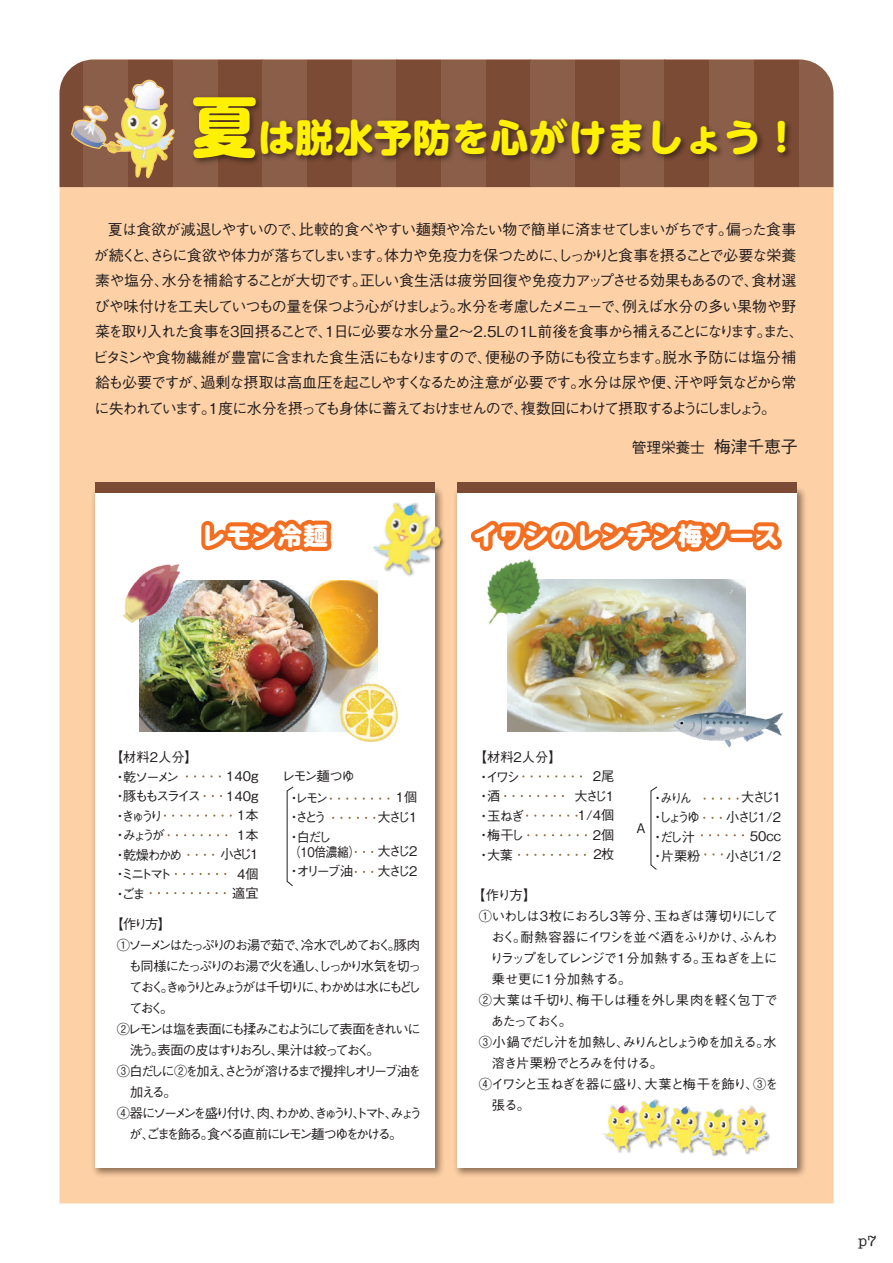
<style>
.page{position:relative;width:893px;height:1263px;background:#fff}
.page>*{position:absolute;margin:0;border:0;box-sizing:border-box;transform-origin:0 0}
.t1{font:800 37.95px "UD Shin M Go Pro";letter-spacing:.025em;color:#fff101}
.t2{font:800 24.45px "UD Shin M Go Pro";letter-spacing:.05em;color:#fff}
.t3{font:500 15px/25.5px "Gothic BBB Pro";letter-spacing:-.085em;color:#231f20}
.t4{font:15px "American Typewriter";color:#231f20}
.t5{font:500 14.85px "Gothic BBB Pro";letter-spacing:-.02em;color:#231f20}
.t6{font:500 13.2px/19.5px "Gothic BBB Pro";letter-spacing:-.135em;color:#231f20;text-align:right}
.t7{font:500 13.2px/19.5px "Gothic BBB Pro";letter-spacing:-.155em;color:#231f20;text-align:right}
.t8{font:500 13.2px "Gothic BBB Pro";letter-spacing:-.195em;color:#231f20}
.t9{font:500 13.2px "Gothic BBB Pro";letter-spacing:-.165em;color:#231f20}
.t10{font:500 13.2px "Gothic BBB Pro";letter-spacing:-.08em;color:#231f20}
.t11{font:500 13.2px "Gothic BBB Pro";letter-spacing:-.09em;color:#231f20}
.t12{font:500 13.2px/19.5px "Gothic BBB Pro";letter-spacing:-.185em;color:#231f20}
.t13{font:500 13.2px "Gothic BBB Pro";letter-spacing:-.16em;color:#231f20}
.t14{font:500 13.2px/19.5px "Gothic BBB Pro";letter-spacing:-.035em;color:#231f20}
.t15{font:500 13.2px "Gothic BBB Pro";letter-spacing:-.02em;color:#231f20}
.t16{font:500 13.2px/19.5px "Gothic BBB Pro";color:#231f20;text-align:right}
.t17{font:500 13.2px/19.5px "Gothic BBB Pro";letter-spacing:-.225em;color:#231f20}
.t18{font:500 13.2px "Gothic BBB Pro";letter-spacing:-.085em;color:#231f20}
.t19{font:500 13.2px/19.5px "Gothic BBB Pro";letter-spacing:-.24em;color:#231f20}
.t20{font:500 13.2px/19.5px "Gothic BBB Pro";letter-spacing:-.04em;color:#231f20;scale:.89 1}
.t21{font:500 13.2px "Gothic BBB Pro";letter-spacing:-.01em;color:#231f20}
.s1{font-size:65.7px}
.s2{font-size:16.95px}
</style>
<div class="page">
<div style="left:60px;top:187px;width:773px;height:1016px;background:#fdd0a6"></div>
<img style="left:89px;top:484px;width:358px;height:696px">
<div style="left:95px;top:490px;width:340px;height:678px;background:#fff"></div>
<img style="left:451px;top:484px;width:358px;height:696px">
<div style="left:457px;top:490px;width:340px;height:678px;background:#fff"></div>
<div style="left:60px;top:60px;width:24px;height:127px;background:#7b4b35"></div>
<div style="left:84px;top:60px;width:44px;height:127px;background:#8a5e49"></div>
<div style="left:128px;top:60px;width:45px;height:127px;background:#7b4b35"></div>
<div style="left:173px;top:60px;width:45px;height:127px;background:#8a5e49"></div>
<div style="left:218px;top:60px;width:44px;height:127px;background:#7b4b35"></div>
<div style="left:262px;top:60px;width:45px;height:127px;background:#8a5e49"></div>
<div style="left:307px;top:60px;width:45px;height:127px;background:#7b4b35"></div>
<div style="left:352px;top:60px;width:44px;height:127px;background:#8a5e49"></div>
<div style="left:396px;top:60px;width:45px;height:127px;background:#7b4b35"></div>
<div style="left:441px;top:60px;width:45px;height:127px;background:#8a5e49"></div>
<div style="left:486px;top:60px;width:44px;height:127px;background:#7b4b35"></div>
<div style="left:530px;top:60px;width:45px;height:127px;background:#8a5e49"></div>
<div style="left:575px;top:60px;width:45px;height:127px;background:#7b4b35"></div>
<div style="left:620px;top:60px;width:45px;height:127px;background:#8a5e49"></div>
<div style="left:665px;top:60px;width:44px;height:127px;background:#7b4b35"></div>
<div style="left:709px;top:60px;width:45px;height:127px;background:#8a5e49"></div>
<div style="left:754px;top:60px;width:45px;height:127px;background:#7b4b35"></div>
<div style="left:799px;top:60px;width:34px;height:127px;background:#8a5e49"></div>
<img style="left:602px;top:1099px;width:168px;height:58px">
<img style="left:603px;top:1100px;width:164px;height:54px">
<svg style="left:71px;top:78px;width:104px;height:101px"></svg>
<img style="left:193px;top:89px;width:597px;height:96px">
<img style="left:140px;top:580px;width:238px;height:151px">
<svg style="left:197px;top:467px;width:141px;height:85px"></svg>
<div style="left:95px;top:482px;width:340px;height:11px;background:#7b4b35"></div>
<div style="left:457px;top:482px;width:340px;height:11px;background:#7b4b35"></div>
<img style="left:373px;top:497px;width:74px;height:82px">
<svg style="left:465px;top:451px;width:272px;height:129px"></svg>
<div style="left:727px;top:530px;width:29px;height:12px;border:8px solid #f36e21;border-radius:2px"></div>
<svg style="left:746px;top:522px;width:36px;height:29px"></svg>
<img style="left:507px;top:580px;width:239px;height:151px">
<svg style="left:187px;top:775px;width:34px;height:2px"></svg>
<svg style="left:287px;top:786px;width:7px;height:100px"></svg>
<svg style="left:356px;top:851px;width:18px;height:2px"></svg>
<svg style="left:356px;top:871px;width:18px;height:2px"></svg>
<svg style="left:333px;top:817px;width:42px;height:2px"></svg>
<svg style="left:330px;top:797px;width:58px;height:3px"></svg>
<svg style="left:204px;top:795px;width:18px;height:2px"></svg>
<svg style="left:165px;top:814px;width:67px;height:3px"></svg>
<svg style="left:169px;top:834px;width:59px;height:2px"></svg>
<svg style="left:188px;top:854px;width:27px;height:2px"></svg>
<svg style="left:176px;top:873px;width:51px;height:2px"></svg>
<svg style="left:151px;top:892px;width:75px;height:2px"></svg>
<svg style="left:523px;top:775px;width:59px;height:2px"></svg>
<svg style="left:650px;top:786px;width:7px;height:84px"></svg>
<svg style="left:704px;top:817px;width:18px;height:2px"></svg>
<svg style="left:703px;top:797px;width:35px;height:3px"></svg>
<svg style="left:705px;top:853px;width:18px;height:2px"></svg>
<svg style="left:700px;top:834px;width:43px;height:2px"></svg>
<svg style="left:505px;top:795px;width:59px;height:2px"></svg>
<svg style="left:527px;top:814px;width:51px;height:3px"></svg>
<svg style="left:528px;top:834px;width:59px;height:2px"></svg>
<svg style="left:519px;top:854px;width:67px;height:2px"></svg>
<img style="left:123px;top:564px;width:60px;height:61px">
<img style="left:671px;top:685px;width:112px;height:63px">
<img style="left:339px;top:682px;width:59px;height:60px">
<img style="left:474px;top:550px;width:77px;height:84px">
<h1 class="t1" style="left:192px;top:106px;width:610px"><span class="s1">夏</span>は脱水予防を心がけましょう！</h1>
<p class="t3" style="left:93px;top:215px;width:712px;text-indent:15px">夏は食欲が減退しやすいので、比較的食べやすい麺類や冷たい物で簡単に済ませてしまいがちです。偏った食事が続くと、さらに食欲や体力が落ちてしまいます。体力や免疫力を保つために、しっかりと食事を摂ることで必要な栄養素や塩分、水分を補給することが大切です。正しい食生活は疲労回復や免疫力アップさせる効果もあるので、食材選びや味付けを工夫していつもの量を保つよう心がけましょう。水分を考慮したメニューで、例えば水分の多い果物や野菜を取り入れた食事を3回摂ることで、１日に必要な水分量2～2.5Lの1L前後を食事から補えることになります。また、ビタミンや食物繊維が豊富に含まれた食生活にもなりますので、便秘の予防にも役立ちます。脱水予防には塩分補給も必要ですが、過剰な摂取は高血圧を起こしやすくなるため注意が必要です。水分は尿や便、汗や呼気などから常に失われています。1度に水分を摂っても身体に蓄えておけませんので、複数回にわけて摂取するようにしましょう。</p>
<p class="t5" style="left:632px;top:435px;width:167px">管理栄養士 <span class="s2">梅津千恵子</span></p>
<h2 class="t2" style="left:201px;top:516px;width:128px">レモン冷麺</h2>
<h2 class="t2" style="left:473px;top:516px;width:308px">イワシのレンチン梅ソース</h2>
<p class="t12" style="left:110px;top:746px;width:93px">【材料2人分】・乾ソーメン<br>・豚ももスライス・きゅうり<br>・みょうが　<br>・乾燥わかめ<br>・ミニトマト<br>・ごま</p>
<p class="t16" style="left:221px;top:765px;width:42px">140g<br>140g<br>1本<br>1本<br>小さじ１<br>4個<br>適宜</p>
<p class="t6" style="left:282px;top:764px;width:74px">レモン麺つゆ</p>
<p class="t19" style="left:287px;top:786px;width:52px">・レモン・さとう　・白だし</p>
<p class="t20" style="left:287px;top:840px;width:83px">（10倍濃縮）・オリーブ油</p>
<p class="t6" style="left:377px;top:786px;width:41px">1個<br>大さじ1</p>
<p class="t7" style="left:377px;top:840px;width:41px;text-align:left">大さじ2大さじ2</p>
<p class="t6" style="left:110px;top:913px;width:62px">【作り方】</p>
<p class="t9" style="left:117px;top:935px;width:305px">①ソーメンはたっぷりのお湯で茹で、冷水でしめておく。豚肉</p>
<p class="t6" style="left:128px;top:955px;width:295px">も同様にたっぷりのお湯で火を通し、しっかり水気を切っ</p>
<p class="t8" style="left:129px;top:977px;width:293px">ておく。きゅうりとみょうがは千切りに、わかめは水にもどし</p>
<p class="t6" style="left:129px;top:997px;width:46px">ておく。</p>
<p class="t9" style="left:117px;top:1019px;width:305px">② レモンは塩を表面にも揉みこむようにして表面をきれいに</p>
<p class="t6" style="left:130px;top:1039px;width:251px">洗う。表面の皮はすりおろし、果汁は絞っておく。</p>
<p class="t13" style="left:117px;top:1061px;width:306px">③白だしに②を加え、さとうが溶けるまで攪拌しオリーブ油を</p>
<p class="t6" style="left:130px;top:1081px;width:48px">加える。</p>
<p class="t8" style="left:117px;top:1103px;width:307px">④ 器にソーメンを盛り付け、肉、わかめ、きゅうり、トマト、みょう</p>
<p class="t7" style="left:129px;top:1123px;width:275px">が、ごまを飾る。食べる直前にレモン麺つゆをかける。</p>
<p class="t14" style="left:474px;top:746px;width:89px">【材料2人分】・イワシ<br>・酒<br>・玉ねぎ<br>・梅干し　<br>・大葉</p>
<p class="t7" style="left:574px;top:765px;width:44px">２尾<br>大さじ１<br>1/4個<br>2個<br>2枚</p>
<p class="t6" style="left:636px;top:816px;width:11px">A</p>
<p class="t17" style="left:651px;top:786px;width:63px">・みりん　・しょうゆ　・だし汁<br>・片栗粉</p>
<p class="t7" style="left:726px;top:786px;width:59px">大さじ１小さじ1/2<br>50cc<br>小さじ1/2</p>
<p class="t6" style="left:472px;top:884px;width:66px">【作り方】</p>
<p class="t10" style="left:479px;top:906px;width:301px">① いわしは3枚におろし３等分、玉ねぎは薄切りにして</p>
<p class="t11" style="left:491px;top:927px;width:288px">おく。耐熱容器にイワシを並べ酒をふりかけ、ふんわ</p>
<p class="t11" style="left:490px;top:948px;width:289px">りラップをしてレンジで１分加熱する。玉ねぎを上に</p>
<p class="t21" style="left:492px;top:969px;width:141px">乗せ更に１分加熱する。</p>
<p class="t15" style="left:479px;top:990px;width:301px">②大葉は千切り、梅干しは種を外し果肉を軽く包丁で</p>
<p class="t6" style="left:491px;top:1010px;width:83px">あたっておく。</p>
<p class="t6" style="left:479px;top:1031px;width:300px">③小鍋でだし汁を加熱し、みりんとしょうゆを加える。水</p>
<p class="t18" style="left:492px;top:1053px;width:173px">溶き片栗粉でとろみを付ける。</p>
<p class="t10" style="left:479px;top:1074px;width:301px">④ イワシと玉ねぎを器に盛り、大葉と梅干を飾り、③を</p>
<p class="t6" style="left:492px;top:1094px;width:40px">張る。</p>
<p class="t4" style="left:858px;top:1232px;width:20px">p7</p>
</div>
